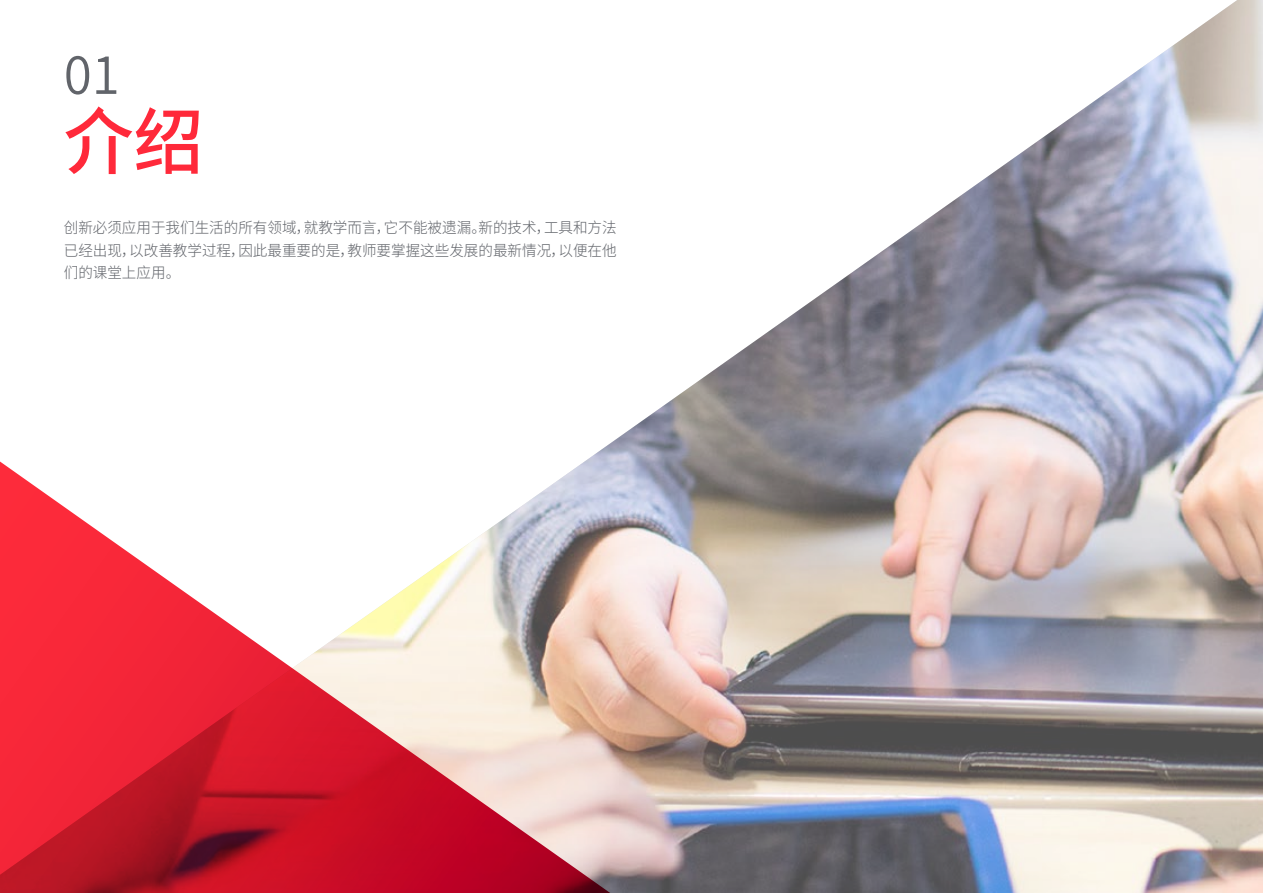
<style>
.page{position:relative;width:1263px;height:893px;background:#fff}
.page>*{position:absolute;margin:0;border:0;box-sizing:border-box;transform-origin:0 0}
.t1{font:500 72px "Source Han Sans CN";color:#ff293a}
.t2{font:52.5px "Source Han Sans CN";color:#61646a}
.t3{font:300 15px/22.5px "Source Han Sans CN";color:#61646a;text-align:justify}
</style>
<div class="page">
<img style="left:607px;top:0;width:656px;height:893px">
<svg style="left:0;top:446px;width:640px;height:447px"></svg>
<h2 class="t2" style="left:64px;top:45px;width:57px">01</h2>
<h1 class="t1" style="left:64px;top:101px;width:141px">介绍</h1>
<p class="t3" style="left:64px;top:217px;width:554px">创新必须应用于我们生活的所有领域，就教学而言，它不能被遗漏。新的技术，工具和方法已经出现，以改善教学过程，因此最重要的是，教师要掌握这些发展的最新情况，以便在他们的课堂上应用。</p>
</div>
